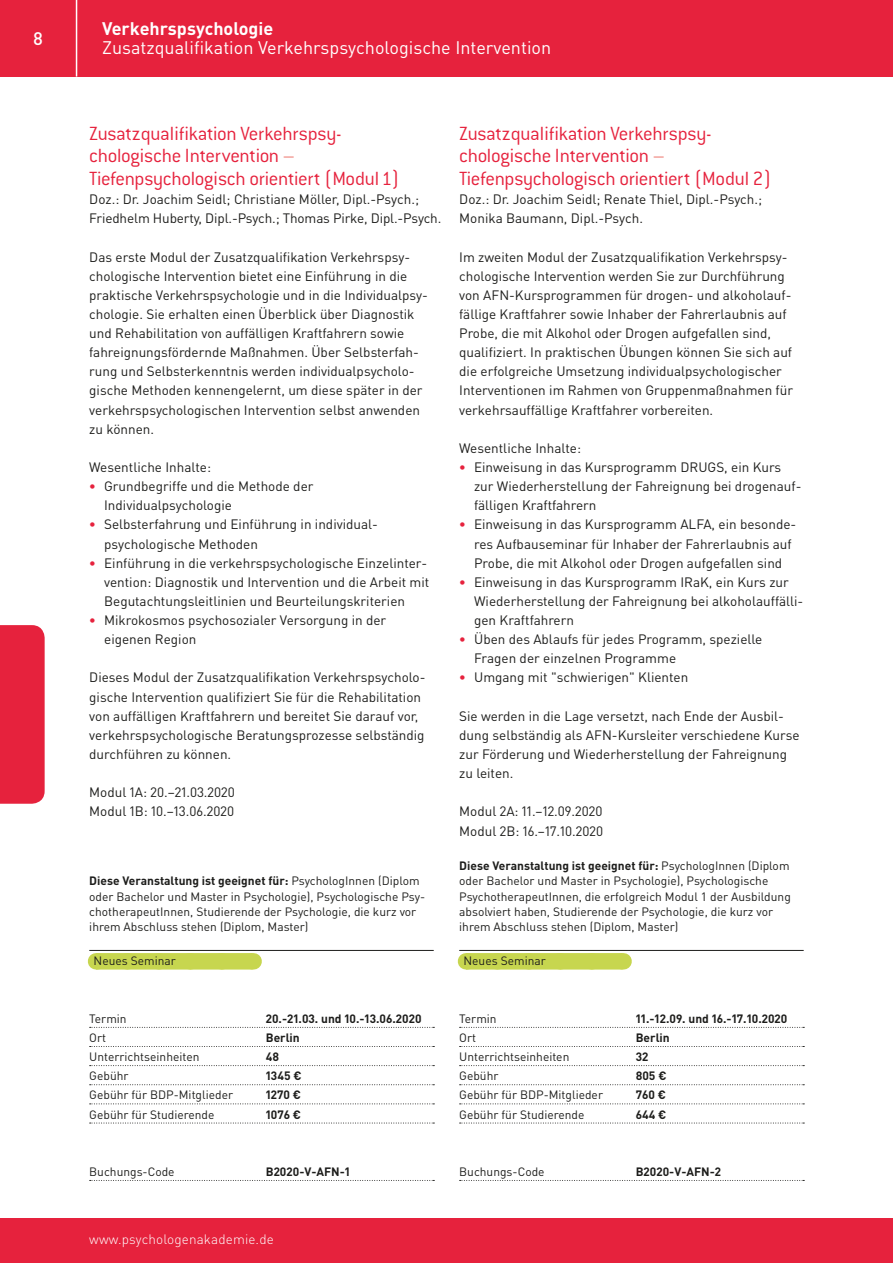
<style>
.page{position:relative;width:893px;height:1263px;background:#fff}
.page>*{position:absolute;margin:0;border:0;box-sizing:border-box;transform-origin:0 0}
.t1{font:300 21px/22.5px "Conduit ITC Pro";letter-spacing:-.015em;color:#e6223d}
.t2{font:18px "DIN Pro";color:#fff}
.t3{font:700 18px "DIN Pro";color:#fff}
.t4{font:500 18px "DIN Pro";color:#fff}
.t5{font:13.5px/19.2px "DIN Pro";color:#1d1d1b}
.t6{font:300 13.5px "DIN Pro";letter-spacing:.01em;color:#fff}
.t7{font:12px/15.3px "DIN Pro";color:#1d1d1b}
.t8{font:700 12px "DIN Pro";color:#1d1d1b}
.s1{color:#ee776e}
.s2{font-weight:700;color:#e6223d}
.s3{font-weight:700}
</style>
<div class="page">
<div style="left:0;top:1218px;width:893px;height:45px;background:#e6223d"></div>
<div style="left:0;top:625px;width:45px;height:179px;background:#e6223d"></div>
<div style="left:0;top:0;width:893px;height:77px;background:#e6223d"></div>
<hr style="left:76px;top:0;width:1px;height:77px;background:#fff">
<hr style="left:89px;top:950px;width:345px;height:1px;background:#1d1d1b">
<div style="left:96px;top:953px;width:157px;height:16px;background:#c7d64f"></div>
<svg style="left:132px;top:953px;width:105px;height:1px"></svg>
<svg style="left:253px;top:953px;width:1px;height:16px"></svg>
<svg style="left:90px;top:1027px;width:344px;height:1px"></svg>
<svg style="left:90px;top:1046px;width:344px;height:1px"></svg>
<svg style="left:90px;top:1065px;width:344px;height:1px"></svg>
<svg style="left:90px;top:1084px;width:344px;height:1px"></svg>
<svg style="left:90px;top:1103px;width:344px;height:1px"></svg>
<svg style="left:90px;top:1123px;width:344px;height:1px"></svg>
<svg style="left:90px;top:1180px;width:344px;height:1px"></svg>
<hr style="left:459px;top:950px;width:345px;height:1px;background:#1d1d1b">
<div style="left:466px;top:953px;width:157px;height:16px;background:#c7d64f"></div>
<svg style="left:501px;top:953px;width:106px;height:1px"></svg>
<svg style="left:623px;top:953px;width:1px;height:16px"></svg>
<svg style="left:460px;top:1027px;width:344px;height:1px"></svg>
<svg style="left:460px;top:1046px;width:344px;height:1px"></svg>
<svg style="left:460px;top:1065px;width:344px;height:1px"></svg>
<svg style="left:460px;top:1084px;width:344px;height:1px"></svg>
<svg style="left:460px;top:1103px;width:344px;height:1px"></svg>
<svg style="left:460px;top:1123px;width:344px;height:1px"></svg>
<svg style="left:460px;top:1180px;width:344px;height:1px"></svg>
<h2 class="t4" style="left:33px;top:26px;width:11px">8</h2>
<h2 class="t3" style="left:102px;top:16px;width:173px">Verkehrspsychologie</h2>
<h2 class="t2" style="left:102px;top:36px;width:451px">Zusatzqualifikation Verkehrspsychologische Intervention</h2>
<h1 class="t1" style="left:89px;top:122px;width:312px">Zusatzqualifikation Verkehrspsy&shy;chologische Intervention <span class="s1">–<br></span>Tiefenpsychologisch orientiert (Modul 1)</h1>
<p class="t5" style="left:89px;top:189px;width:351px">Doz. : Dr. Joachim Seidl; Christiane Möller, Dipl.-Psych. ;<br>Friedhelm Huberty, Dipl.-Psych. ; Thomas Pirke, Dipl.-Psych.</p>
<p class="t5" style="left:89px;top:246px;width:340px">Das erste Modul der Zusatzqualifikation Verkehrspsy&shy;chologische Intervention bietet eine Einführung in die praktische Verkehrspsychologie und in die Individualpsy&shy;chologie. Sie erhalten einen Überblick über Diagnostik und Rehabilitation von auffälligen Kraftfahrern sowie fahreignungsfördernde Maßnahmen. Über Selbsterfah&shy;rung und Selbsterkenntnis werden individualpsycholo&shy;gische Methoden kennengelernt, um diese später in der verkehrspsychologischen Intervention selbst anwenden zu können.</p>
<p class="t5" style="left:89px;top:457px;width:123px">Wesentliche Inhalte:</p>
<p class="t5" style="left:104px;top:476px;width:211px;text-indent:-15px"><span class="s2">•</span> Grundbegriffe und die Methode der<br>Individualpsychologie</p>
<p class="t5" style="left:104px;top:514px;width:275px;text-indent:-15px"><span class="s2">•</span> Selbsterfahrung und Einführung in individual&shy;psychologische Methoden</p>
<p class="t5" style="left:104px;top:553px;width:327px;text-indent:-15px"><span class="s2">•</span> Einführung in die verkehrspsychologische Einzelinter&shy;vention: Diagnostik und Intervention und die Arbeit mit<br>Begutachtungsleitlinien und Beurteilungskriterien</p>
<p class="t5" style="left:104px;top:610px;width:284px;text-indent:-15px"><span class="s2">•</span> Mikrokosmos psychosozialer Versorgung in der eigenen Region</p>
<p class="t5" style="left:89px;top:667px;width:338px">Dieses Modul der Zusatzqualifikation Verkehrspsycholo&shy;gische Intervention qualifiziert Sie für die Rehabilitation von auffälligen Kraftfahrern und bereitet Sie darauf vor, verkehrspsychologische Beratungsprozesse selbständig durchführen zu können.</p>
<p class="t5" style="left:89px;top:782px;width:147px">Modul 1A: 20.–21.03.2020<br>Modul 1B: 10.–13.06.2020</p>
<p class="t7" style="left:89px;top:873px;width:337px"><span class="s3">Diese Veranstaltung ist geeignet für:</span> PsychologInnen (Diplom oder Bachelor und Master in Psychologie), Psychologische Psy&shy;chotherapeutInnen, Studierende der Psychologie, die kurz vor ihrem Abschluss stehen (Diplom, Master)</p>
<p class="t7" style="left:94px;top:953px;width:84px">Neues Seminar</p>
<h1 class="t1" style="left:459px;top:122px;width:314px">Zusatzqualifikation Verkehrspsy&shy;chologische Intervention <span class="s1">–<br></span>Tiefenpsychologisch orientiert (Modul 2)</h1>
<p class="t5" style="left:459px;top:189px;width:304px">Doz. : Dr. Joachim Seidl; Renate Thiel, Dipl.-Psych. ;<br>Monika Baumann, Dipl.-Psych.</p>
<p class="t5" style="left:459px;top:246px;width:335px">Im zweiten Modul der Zusatzqualifikation Verkehrspsy&shy;chologische Intervention werden Sie zur Durchführung von AFN-Kursprogrammen für drogen- und alkoholauf&shy;fällige Kraftfahrer sowie Inhaber der Fahrerlaubnis auf Probe, die mit Alkohol oder Drogen aufgefallen sind, qualifiziert. In praktischen Übungen können Sie sich auf die erfolgreiche Umsetzung individualpsychologischer Interventionen im Rahmen von Gruppenmaßnahmen für verkehrsauffällige Kraftfahrer vorbereiten.</p>
<p class="t5" style="left:459px;top:438px;width:123px">Wesentliche Inhalte:</p>
<p class="t5" style="left:474px;top:457px;width:329px;text-indent:-15px"><span class="s2">•</span> Einweisung in das Kursprogramm DRUGS, ein Kurs zur Wiederherstellung der Fahreignung bei drogenauf&shy;fälligen Kraftfahrern</p>
<p class="t5" style="left:474px;top:514px;width:324px;text-indent:-15px"><span class="s2">•</span> Einweisung in das Kursprogramm ALFA, ein besonde&shy;res Aufbauseminar für Inhaber der Fahrerlaubnis auf<br>Probe, die mit Alkohol oder Drogen aufgefallen sind</p>
<p class="t5" style="left:474px;top:572px;width:331px;text-indent:-15px"><span class="s2">•</span> Einweisung in das Kursprogramm IRaK, ein Kurs zur<br>Wiederherstellung der Fahreignung bei alkoholauffälli&shy;gen Kraftfahrern</p>
<p class="t5" style="left:474px;top:629px;width:290px;text-indent:-15px"><span class="s2">•</span> Üben des Ablaufs für jedes Programm, spezielle<br>Fragen der einzelnen Programme</p>
<p class="t5" style="left:459px;top:667px;width:231px"><span class="s2">•</span> Umgang mit "schwierigen" Klienten</p>
<p class="t5" style="left:459px;top:706px;width:342px">Sie werden in die Lage versetzt, nach Ende der Ausbil&shy;dung selbständig als AFN-Kursleiter verschiedene Kurse zur Förderung und Wiederherstellung der Fahreignung zu leiten.</p>
<p class="t5" style="left:459px;top:801px;width:145px">Modul 2A: 11.–12.09.2020<br>Modul 2B: 16.–17.10.2020</p>
<p class="t7" style="left:459px;top:857px;width:333px"><span class="s3">Diese Veranstaltung ist geeignet für:</span> PsychologInnen (Diplom oder Bachelor und Master in Psychologie), Psychologische PsychotherapeutInnen, die erfolgreich Modul 1 der Ausbildung absolviert haben, Studierende der Psychologie, die kurz vor ihrem Abschluss stehen (Diplom, Master)</p>
<p class="t7" style="left:463px;top:953px;width:84px">Neues Seminar</p>
<p class="t7" style="left:89px;top:1010px;width:39px">Termin</p>
<p class="t8" style="left:266px;top:1010px;width:157px">20.-21.03. und 10.-13.06.2020</p>
<p class="t7" style="left:89px;top:1029px;width:18px">Ort</p>
<p class="t8" style="left:266px;top:1029px;width:36px">Berlin</p>
<p class="t7" style="left:89px;top:1049px;width:112px">Unterrichtseinheiten</p>
<p class="t8" style="left:266px;top:1049px;width:15px">48</p>
<p class="t7" style="left:89px;top:1068px;width:41px">Gebühr</p>
<p class="t8" style="left:266px;top:1068px;width:37px">1345 €</p>
<p class="t7" style="left:89px;top:1087px;width:145px">Gebühr für BDP-Mitglieder</p>
<p class="t8" style="left:266px;top:1087px;width:37px">1270 €</p>
<p class="t7" style="left:89px;top:1106px;width:127px">Gebühr für Studierende</p>
<p class="t8" style="left:266px;top:1106px;width:37px">1076 €</p>
<p class="t7" style="left:89px;top:1163px;width:87px">Buchungs-Code</p>
<p class="t8" style="left:266px;top:1163px;width:86px">B2020-V-AFN-1</p>
<p class="t7" style="left:459px;top:1010px;width:39px">Termin</p>
<p class="t8" style="left:636px;top:1010px;width:153px">11.-12.09. und 16.-17.10.2020</p>
<p class="t7" style="left:459px;top:1029px;width:18px">Ort</p>
<p class="t8" style="left:636px;top:1029px;width:36px">Berlin</p>
<p class="t7" style="left:459px;top:1049px;width:112px">Unterrichtseinheiten</p>
<p class="t8" style="left:636px;top:1049px;width:14px">32</p>
<p class="t7" style="left:459px;top:1068px;width:41px">Gebühr</p>
<p class="t8" style="left:636px;top:1068px;width:32px">805 €</p>
<p class="t7" style="left:459px;top:1087px;width:145px">Gebühr für BDP-Mitglieder</p>
<p class="t8" style="left:636px;top:1087px;width:32px">760 €</p>
<p class="t7" style="left:459px;top:1106px;width:127px">Gebühr für Studierende</p>
<p class="t8" style="left:636px;top:1106px;width:32px">644 €</p>
<p class="t7" style="left:459px;top:1163px;width:87px">Buchungs-Code</p>
<p class="t8" style="left:636px;top:1163px;width:87px">B2020-V-AFN-2</p>
<p class="t6" style="left:89px;top:1230px;width:186px">www.psychologenakademie.de</p>
</div>
